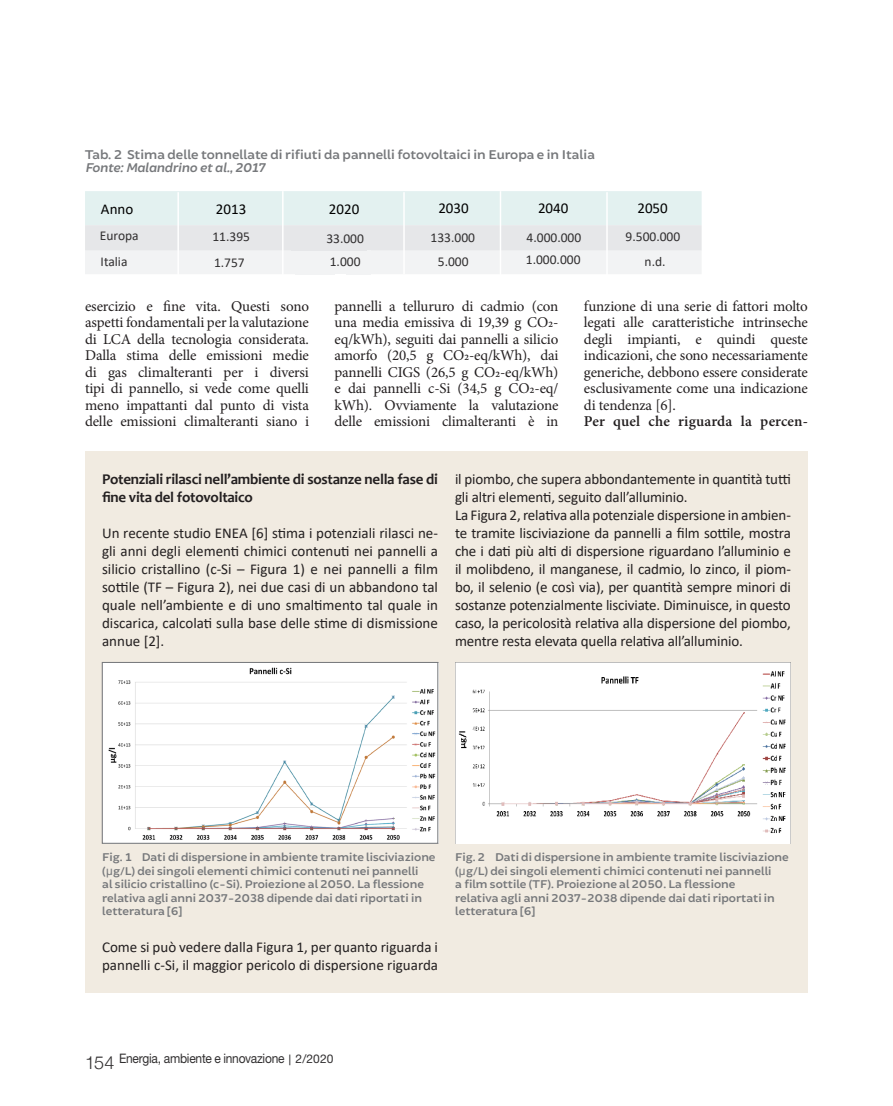
<style>
.page{position:relative;width:893px;height:1106px;background:#fff}
.page>*{position:absolute;margin:0;border:0;box-sizing:border-box;transform-origin:0 0}
.t1{font:15px/18px "Calibri";letter-spacing:-.01em;color:#231f20;text-align:justify}
.t2{font:15px/16.5px "Minion Pro";letter-spacing:-.01em;color:#231f20;text-align:justify}
.t3{font:700 15px/18px "Candara";letter-spacing:-.015em;color:#231f20}
.t4{font:600 15px "Minion Pro";letter-spacing:.01em;color:#231f20}
.t5{font:15px "Calibri";color:#000}
.t6{font:13.5px "Calibri";color:#312f30}
.Body_Text___Table{font:600 13.5px "Brocha";color:#76787b}
.Body_Text___Table-2{font:italic 600 13.5px "Brocha";color:#76787b}
.t7{font:13.05px "Helvetica Neue LT Std";letter-spacing:-.02em;color:#312f30;scale:.92 1}
.Body_Text___Table-3{font:600 12px/13.5px "Brocha";color:#76787b}
.s1{font-family:"Helvetica Neue";font-weight:300;font-size:18px}
.s2{font-family:"Calibri";font-size:12px}
.s3{font-size:12px}
</style>
<div class="page">
<div style="left:85px;top:450px;width:723px;height:542px;background:#f1ebe1"></div>
<svg style="left:85px;top:191px;width:617px;height:83px"></svg>
<hr style="left:177px;top:192px;width:2px;height:92px;background:#fff">
<hr style="left:403px;top:192px;width:2px;height:82px;background:#fff">
<hr style="left:500px;top:191px;width:1px;height:86px;background:#fff">
<div style="left:295px;top:250px;width:75px;height:24px;background:#f2f3f4"></div>
<hr style="left:606px;top:192px;width:2px;height:85px;background:#fff">
<div style="left:291px;top:240px;width:75px;height:10px;background:#e6e7e9"></div>
<hr style="left:282px;top:191px;width:2px;height:87px;background:#fff">
<img style="left:104px;top:664px;width:332px;height:177px">
<div style="left:102px;top:662px;width:336px;height:181px;border:1px solid #76787b"></div>
<img style="left:455px;top:662px;width:336px;height:181px">
<p class="Body_Text___Table" style="left:85px;top:146px;width:511px">Tab. 2 Stima delle tonnellate di rifiuti da pannelli fotovoltaici in Europa e in Italia</p>
<p class="Body_Text___Table-2" style="left:85px;top:160px;width:181px">Fonte: Malandrino et al., 2017</p>
<p class="t5" style="left:101px;top:199px;width:34px">Anno</p>
<p class="t5" style="left:216px;top:199px;width:32px">2013</p>
<p class="t5" style="left:329px;top:199px;width:32px">2020</p>
<p class="t5" style="left:438px;top:198px;width:32px">2030</p>
<p class="t5" style="left:538px;top:198px;width:32px">2040</p>
<p class="t6" style="left:100px;top:226px;width:40px">Europa</p>
<p class="t6" style="left:101px;top:252px;width:28px">Italia</p>
<p class="t5" style="left:637px;top:198px;width:32px">2050</p>
<p class="t6" style="left:626px;top:227px;width:56px">9.500.000</p>
<p class="t6" style="left:212px;top:227px;width:39px">11.395</p>
<p class="t6" style="left:326px;top:229px;width:39px">33.000</p>
<p class="t6" style="left:330px;top:252px;width:32px">1.000</p>
<p class="t2" style="left:85px;top:298px;width:225px">esercizio e fine vita. Questi sono aspetti fondamentali per la valutazione di LCA della tecnologia considerata.<br>Dalla stima delle emissioni medie di gas climalteranti per i diversi tipi di pannello, si vede come quelli meno impattanti dal punto di vista delle emissioni climalteranti siano i</p>
<p class="t2" style="left:334px;top:298px;width:225px">pannelli a tellururo di cadmio (con una media emissiva di 19,39 g CO2- eq/kWh), seguiti dai pannelli a silicio amorfo (20,5 g CO2-eq/kWh), dai pannelli CIGS (26,5 g CO2-eq/kWh) e dai pannelli c-Si (34,5 g CO2-eq/ kWh). Ovviamente la valutazione delle emissioni climalteranti è in</p>
<p class="t2" style="left:584px;top:298px;width:225px">funzione di una serie di fattori molto legati alle caratteristiche intrinseche degli impianti, e quindi queste indicazioni, che sono necessariamente generiche, debbono essere considerate esclusivamente come una indicazione di tendenza [6].</p>
<p class="t6" style="left:431px;top:228px;width:46px">133.000</p>
<p class="t6" style="left:438px;top:252px;width:32px">5.000</p>
<p class="t6" style="left:527px;top:228px;width:56px">4.000.000</p>
<p class="t6" style="left:526px;top:250px;width:56px">1.000.000</p>
<p class="t6" style="left:214px;top:253px;width:32px">1.757</p>
<p class="t6" style="left:645px;top:253px;width:22px">n.d.</p>
<p class="t4" style="left:584px;top:411px;width:225px">Per quel che riguarda la percen-</p>
<p class="t3" style="left:102px;top:469px;width:337px">Potenziali rilasci nell’ambiente di sostanze nella fase di fine vita del fotovoltaico</p>
<p class="t1" style="left:102px;top:523px;width:337px">Un recente studio ENEA [6] stima i potenziali rilasci ne&shy;gli anni degli elementi chimici contenuti nei pannelli a silicio cristallino (c-Si – Figura 1) e nei pannelli a film sottile (TF – Figura 2), nei due casi di un abbandono tal quale nell’ambiente e di uno smaltimento tal quale in discarica, calcolati sulla base delle stime di dismissione annue [2].</p>
<p class="t1" style="left:455px;top:470px;width:337px">il piombo, che supera abbondantemente in quantità tutti gli altri elementi, seguito dall’alluminio.</p>
<p class="t1" style="left:455px;top:506px;width:337px">La Figura 2, relativa alla potenziale dispersione in ambien&shy;te tramite lisciviazione da pannelli a film sottile, mostra che i dati più alti di dispersione riguardano l’alluminio e il molibdeno, il manganese, il cadmio, lo zinco, il piom&shy;bo, il selenio (e così via), per quantità sempre minori di sostanze potenzialmente lisciviate. Diminuisce, in questo caso, la pericolosità relativa alla dispersione del piombo, mentre resta elevata quella relativa all’alluminio.</p>
<p class="Body_Text___Table-3" style="left:102px;top:850px;width:335px">Fig. 1 Dati di dispersione in ambiente tramite lisciviazione (µg/L) dei singoli elementi chimici contenuti nei pannelli<br>al silicio cristallino (c-Si). Proiezione al 2050. La flessione relativa agli anni 2037-2038 dipende dai dati riportati in letteratura [6]</p>
<p class="Body_Text___Table-3" style="left:455px;top:850px;width:335px">Fig. 2 Dati di dispersione in ambiente tramite lisciviazione (µg/L) dei singoli elementi chimici contenuti nei pannelli<br>a film sottile (TF). Proiezione al 2050. La flessione<br>relativa agli anni 2037-2038 dipende dai dati riportati in letteratura [6]</p>
<p class="t1" style="left:102px;top:937px;width:337px">Come si può vedere dalla Figura 1, per quanto riguarda i pannelli c-Si, il maggior pericolo di dispersione riguarda</p>
<p class="t7" style="left:85px;top:1050px;width:271px"><span class="s1">154</span> Energia, ambiente e innovazione <span class="s2">|</span> <span class="s3">2/2020</span></p>
</div>
